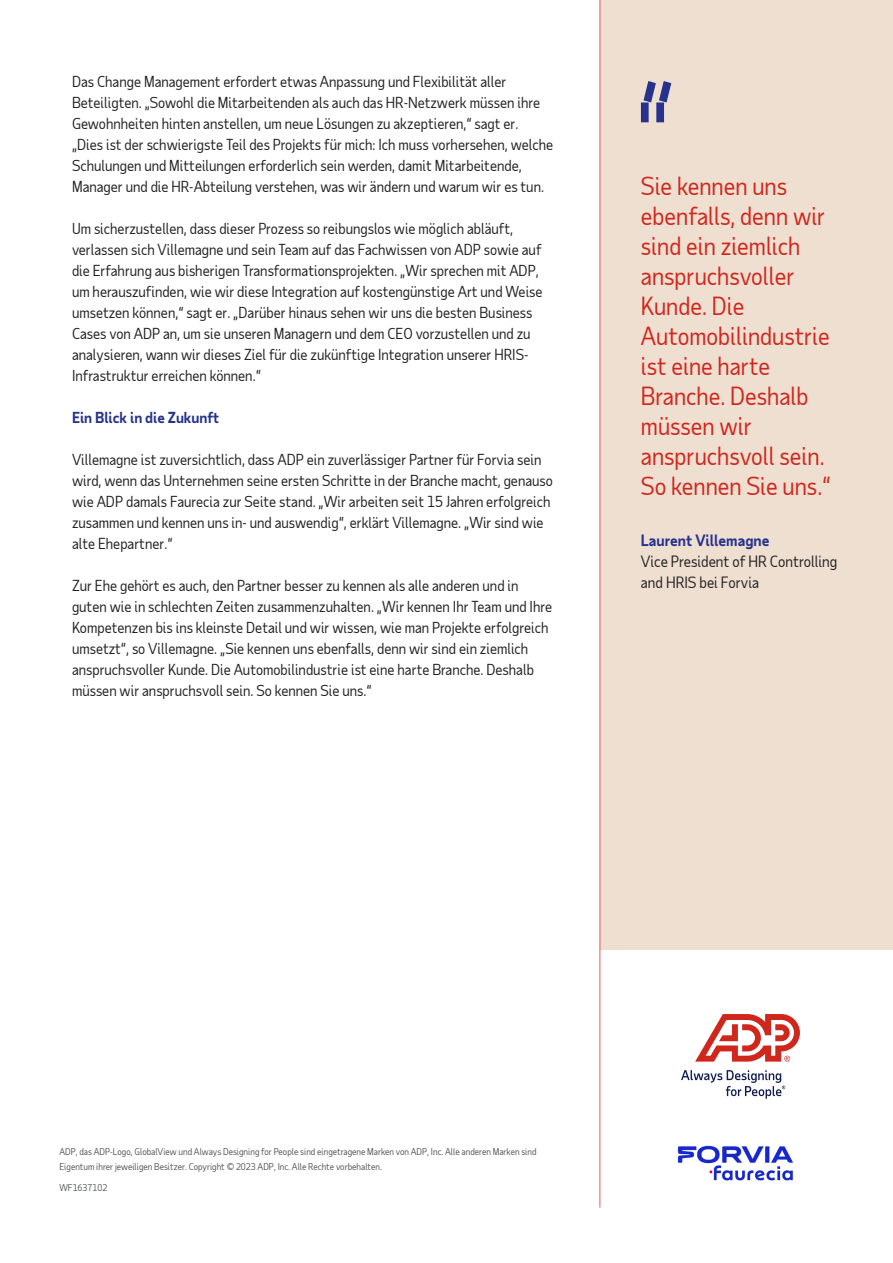
<style>
.page{position:relative;width:893px;height:1263px;background:#fff}
.page>*{position:absolute;margin:0;border:0;box-sizing:border-box;transform-origin:0 0}
.Accent_-_quote{font:24px/30px "Taub Sans";color:#d0271d}
.Accent_-_quote-2{font:15px/21px "Taub Sans";color:#222}
.Body{font:14.55px/21px "Taub Sans";color:#222}
.Body-2{font:700 14.55px "Taub Sans";color:#26328c}
.t1{font:9px/15px "Taub Sans";color:#54565a}
.s1{font-weight:700;color:#26328c}
</style>
<div class="page">
<div style="left:600px;top:0;width:293px;height:949px;background:#efdfd1"></div>
<svg style="left:681px;top:1070px;width:104px;height:29px"></svg>
<svg style="left:695px;top:1014px;width:105px;height:47px"></svg>
<svg style="left:641px;top:81px;width:30px;height:41px"></svg>
<img style="left:677px;top:1145px;width:116px;height:36px">
<hr style="left:599px;top:0;width:2px;height:1207px;background:#d0271d">
<p class="Body" style="left:72px;top:70px;width:483px">Das Change Management erfordert etwas Anpassung und Flexibilität aller Beteiligten. „Sowohl die Mitarbeitenden als auch das HR-Netzwerk müssen ihre Gewohnheiten hinten anstellen, um neue Lösungen zu akzeptieren,“ sagt er. „Dies ist der schwierigste Teil des Projekts für mich: Ich muss vorhersehen, welche Schulungen und Mitteilungen erforderlich sein werden, damit Mitarbeitende, Manager und die HR-Abteilung verstehen, was wir ändern und warum wir es tun.</p>
<p class="Body" style="left:72px;top:217px;width:472px">Um sicherzustellen, dass dieser Prozess so reibungslos wie möglich abläuft, verlassen sich Villemagne und sein Team auf das Fachwissen von ADP sowie auf die Erfahrung aus bisherigen Transformationsprojekten. „Wir sprechen mit ADP, um herauszufinden, wie wir diese Integration auf kostengünstige Art und Weise umsetzen können,“ sagt er. „Darüber hinaus sehen wir uns die besten Business Cases von ADP an, um sie unseren Managern und dem CEO vorzustellen und zu analysieren, wann wir dieses Ziel für die zukünftige Integration unserer HRIS-Infrastruktur erreichen können.“</p>
<p class="Body-2" style="left:72px;top:408px;width:149px">Ein Blick in die Zukunft</p>
<p class="Body" style="left:72px;top:448px;width:482px">Villemagne ist zuversichtlich, dass ADP ein zuverlässiger Partner für Forvia sein wird, wenn das Unternehmen seine ersten Schritte in der Branche macht, genauso wie ADP damals Faurecia zur Seite stand. „Wir arbeiten seit 15 Jahren erfolgreich zusammen und kennen uns in- und auswendig“, erklärt Villemagne. „Wir sind wie alte Ehepartner.“</p>
<p class="Body" style="left:72px;top:574px;width:482px">Zur Ehe gehört es auch, den Partner besser zu kennen als alle anderen und in guten wie in schlechten Zeiten zusammenzuhalten. „Wir kennen Ihr Team und Ihre Kompetenzen bis ins kleinste Detail und wir wissen, wie man Projekte erfolgreich umsetzt“, so Villemagne. „Sie kennen uns ebenfalls, denn wir sind ein ziemlich anspruchsvoller Kunde. Die Automobilindustrie ist eine harte Branche. Deshalb müssen wir anspruchsvoll sein. So kennen Sie uns.“</p>
<p class="Accent_-_quote" style="left:641px;top:171px;width:191px">Sie kennen uns ebenfalls, denn wir sind ein ziemlich anspruchsvoller<br>Kunde. Die<br>Automobilindustrie ist eine harte<br>Branche. Deshalb müssen wir anspruchsvoll sein.<br>So kennen Sie uns.“</p>
<p class="Accent_-_quote-2" style="left:641px;top:530px;width:198px"><span class="s1">Laurent Villemagne<br></span>Vice President of HR Controlling and HRIS bei Forvia</p>
<p class="t1" style="left:59px;top:1144px;width:479px">ADP, das ADP-Logo, GlobalView und Always Designing for People sind eingetragene Marken von ADP, Inc. Alle anderen Marken sind<br>Eigentum ihrer jeweiligen Besitzer. Copyright © 2023 ADP, Inc. Alle Rechte vorbehalten.</p>
<p class="t1" style="left:59px;top:1180px;width:49px">WF1637102</p>
</div>
